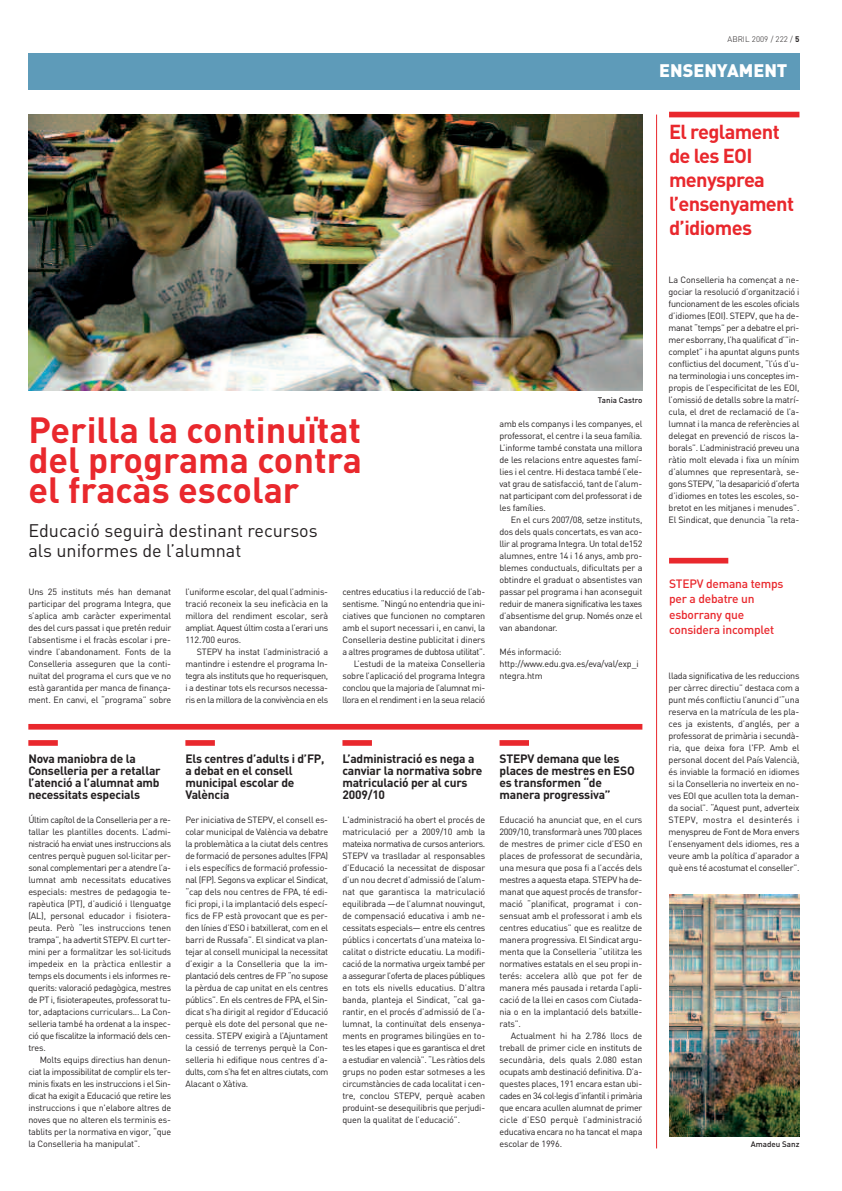
<style>
.page{position:relative;width:842px;height:1191px;background:#fff}
.page>*{position:absolute;margin:0;border:0;box-sizing:border-box;transform-origin:0 0}
.t1{font:700 36px/30px "DIN";color:#e9282d;text-align:justify}
.t2{font:700 20px/24px "DIN";letter-spacing:-.035em;color:#e9282d}
.t3{font:18px/19.8px "DIN";color:#231f20}
.t4{font:900 18px "DIN";color:#fff}
.t5{font:700 12px/12px "DIN";letter-spacing:-.015em;color:#231f20}
.t6{font:500 12px/15.6px "DIN";letter-spacing:-.015em;color:#e9282d}
.t7{font:9px/12px "DIN";letter-spacing:-.025em;color:#231f20;text-align:justify}
.t8{font:500 8px "DIN";color:#231f20}
.t9{font:300 8px "DIN";color:#231f20}
.s1{font-weight:700}
</style>
<div class="page">
<hr style="left:656px;top:115px;width:1px;height:1033px;background:#e9282d">
<div style="left:28px;top:740px;width:30px;height:6px;background:#e9282d"></div>
<div style="left:185px;top:740px;width:30px;height:6px;background:#e9282d"></div>
<div style="left:342px;top:740px;width:30px;height:6px;background:#e9282d"></div>
<div style="left:499px;top:740px;width:30px;height:6px;background:#e9282d"></div>
<div style="left:28px;top:54px;width:771px;height:36px;background:#5e9bb9"></div>
<img style="left:28px;top:115px;width:614px;height:276px">
<div style="left:28px;top:724px;width:614px;height:5px;background:#e9282d"></div>
<img style="left:669px;top:895px;width:130px;height:241px">
<div style="left:669px;top:558px;width:59px;height:5px;background:#e9282d"></div>
<div style="left:669px;top:112px;width:130px;height:5px;background:#e9282d"></div>
<p class="t9" style="left:727px;top:34px;width:73px">ABRIL 2009 / 222 / <span class="s1">5</span></p>
<h3 class="t4" style="left:659px;top:59px;width:130px">ENSENYAMENT</h3>
<h1 class="t1" style="left:28px;top:414px;width:335px">Perilla la continuïtat del programa contra el fracàs escolar</h1>
<h3 class="t3" style="left:28px;top:520px;width:291px">Educació seguirà destinant recursos als uniformes de l’alumnat</h3>
<p class="t7" style="left:28px;top:585px;width:144px">Uns 25 instituts més han demanat participar del programa Integra, que s’aplica amb caràcter experimental des del curs passat i que pretén reduir l’absentisme i el fracàs escolar i pre&shy;vindre l’abandonament. Fonts de la Conselleria asseguren que la conti&shy;nuïtat del programa el curs que ve no està garantida per manca de finança&shy;ment. En canvi, el “programa” sobre</p>
<p class="t7" style="left:185px;top:585px;width:144px">l’uniforme escolar, del qual l’adminis&shy;tració reconeix la seu ineficàcia en la millora del rendiment escolar, serà ampliat. Aquest últim costa a l’erari uns 112.700 euros.</p>
<p class="t7" style="left:185px;top:645px;width:144px;text-indent:11px">STEPV ha instat l’administració a mantindre i estendre el programa In&shy;tegra als instituts que ho requerisquen, i a destinar tots els recursos necessa&shy;ris en la millora de la convivència en els</p>
<p class="t7" style="left:342px;top:585px;width:144px;text-align:right">centres educatius i la reducció de l’ab&shy;sentisme. “Ningú no entendria que ini&shy;ciatives que funcionen no comptaren amb el suport necessari i, en canvi, la Conselleria destine publicitat i diners a altres programes de dubtosa utilitat”.<br>L’estudi de la mateixa Conselleria sobre l’aplicació del programa Integra conclou que la majoria de l’alumnat mi&shy;llora en el rendiment i en la seua relació</p>
<p class="t8" style="left:598px;top:395px;width:46px">Tania Castro</p>
<p class="t7" style="left:499px;top:417px;width:144px">amb els companys i les companyes, el professorat, el centre i la seua família.<br>L’informe també constata una millora de les relacions entre aquestes famí&shy;lies i el centre. Hi destaca també l’ele&shy;vat grau de satisfacció, tant de l’alum&shy;nat participant com del professorat i de les famílies.</p>
<p class="t7" style="left:499px;top:513px;width:144px;text-indent:11px">En el curs 2007/08, setze instituts, dos dels quals concertats, es van aco&shy;llir al programa Integra. Un total de152 alumnes, entre 14 i 16 anys, amb pro&shy;blemes conductuals, dificultats per a obtindre el graduat o absentistes van passar pel programa i han aconseguit reduir de manera significativa les taxes d’absentisme del grup. Només onze el van abandonar.</p>
<p class="t7" style="left:499px;top:645px;width:141px;text-align:left">Més informació: http://www.edu.gva.es/eva/val/exp_i ntegra.htm</p>
<h3 class="t5" style="left:28px;top:752px;width:134px">Nova maniobra de la<br>Conselleria per a retallar l’atenció a l’alumnat amb necessitats especials</h3>
<p class="t7" style="left:28px;top:813px;width:144px">Últim capítol de la Conselleria per a re&shy;tallar les plantilles docents. L’admi&shy;nistració ha enviat unes instruccions als centres perquè puguen sol·licitar per&shy;sonal complementari per a atendre l’a&shy;lumnat amb necessitats educatives especials: mestres de pedagogia te&shy;rapèutica (PT), d’audició i llenguatge (AL), personal educador i fisiotera&shy;peuta. Però “les instruccions tenen trampa”, ha advertit STEPV. El curt ter&shy;mini per a formalitzar les sol·licituds impedeix en la pràctica enllestir a temps els documents i els informes re&shy;querits: valoració pedagògica, mestres de PT i, fisioterapeutes, professorat tu&shy;tor, adaptacions curriculars... La Con&shy;selleria també ha ordenat a la inspec&shy;ció que fiscalitze la informació dels cen&shy;tres.</p>
<p class="t7" style="left:28px;top:1053px;width:144px;text-indent:11px">Molts equips directius han denun&shy;ciat la impossibilitat de complir els ter&shy;minis fixats en les instruccions i el Sin&shy;dicat ha exigit a Educació que retire les instruccions i que n'elabore altres de noves que no alteren els terminis es&shy;tablits per la normativa en vigor, “que la Conselleria ha manipulat”.</p>
<h3 class="t5" style="left:185px;top:752px;width:141px">Els centres d’adults i d’FP, a debat en el consell municipal escolar de<br>València</h3>
<p class="t7" style="left:185px;top:813px;width:144px">Per iniciativa de STEPV, el consell es&shy;colar municipal de València va debatre la problemàtica a la ciutat dels centres de formació de persones adultes (FPA) i els específics de formació professio&shy;nal (FP). Segons va explicar el Sindicat, “cap dels nou centres de FPA, té edi&shy;fici propi, i la implantació dels especí&shy;fics de FP està provocant que es per&shy;den línies d’ESO i batxillerat, com en el barri de Russafa”. El sindicat va plan&shy;tejar al consell municipal la necessitat d’exigir a la Conselleria que la im&shy;plantació dels centres de FP “no supose la pèrdua de cap unitat en els centres públics”. En els centres de FPA, el Sin&shy;dicat s’ha dirigit al regidor d’Educació perquè els dote del personal que ne&shy;cessita. STEPV exigirà a l’Ajuntament la cessió de terrenys perquè la Con&shy;selleria hi edifique nous centres d’a&shy;dults, com s’ha fet en altres ciutats, com Alacant o Xàtiva.</p>
<h3 class="t5" style="left:342px;top:752px;width:142px">L’administració es nega a canviar la normativa sobre matriculació per al curs<br>2009/10</h3>
<p class="t7" style="left:342px;top:813px;width:144px">L'administració ha obert el procés de matriculació per a 2009/10 amb la mateixa normativa de cursos anteriors.<br>STEPV va traslladar al responsables d’Educació la necessitat de disposar d’un nou decret d’admissió de l’alum&shy;nat que garantisca la matriculació equilibrada —de l’alumnat nouvingut, de compensació educativa i amb ne&shy;cessitats especials— entre els centres públics i concertats d’una mateixa lo&shy;calitat o districte educatiu. La modifi&shy;cació de la normativa urgeix també per a assegurar l’oferta de places públiques en tots els nivells educatius. D’altra banda, planteja el Sindicat, “cal ga&shy;rantir, en el procés d’admissió de l’a&shy;lumnat, la continuïtat dels ensenya&shy;ments en programes bilingües en to&shy;tes les etapes i que es garantisca el dret a estudiar en valencià”. “Les ràtios dels grups no poden estar sotmeses a les circumstàncies de cada localitat i cen&shy;tre, conclou STEPV, perquè acaben produint-se desequilibris que perjudi&shy;quen la qualitat de l’educació”.</p>
<h3 class="t5" style="left:499px;top:752px;width:137px">STEPV demana que les places de mestres en ESO es transformen “de manera progressiva”</h3>
<p class="t7" style="left:499px;top:813px;width:144px">Educació ha anunciat que, en el curs 2009/10, transformarà unes 700 places de mestres de primer cicle d’ESO en places de professorat de secundària, una mesura que posa fi a l’accés dels mestres a aquesta etapa. STEPV ha de&shy;manat que aquest procés de transfor&shy;mació “planificat, programat i con&shy;sensuat amb el professorat i amb els centres educatius” que es realitze de manera progressiva. El Sindicat argu&shy;menta que la Conselleria “utilitza les normatives estatals en el seu propi in&shy;terés: accelera allò que pot fer de manera més pausada i retarda l’apli&shy;cació de la llei en casos com Ciutada&shy;nia o en la implantació dels batxille&shy;rats”.</p>
<p class="t7" style="left:499px;top:1029px;width:144px;text-indent:11px">Actualment hi ha 2.786 llocs de treball de primer cicle en instituts de secundària, dels quals 2.080 estan ocupats amb destinació definitiva. D’a&shy;questes places, 191 encara estan ubi&shy;cades en 34 col·legis d’infantil i primària que encara acullen alumnat de primer cicle d’ESO perquè l’administració educativa encara no ha tancat el mapa escolar de 1996.</p>
<h2 class="t2" style="left:669px;top:119px;width:127px">El reglament de les EOI menysprea l’ensenyament d’idiomes</h2>
<p class="t7" style="left:669px;top:273px;width:132px">La Conselleria ha començat a ne&shy;gociar la resolució d’organització i funcionament de les escoles oficials d’idiomes (EOI). STEPV, que ha de&shy;manat “temps” per a debatre el pri&shy;mer esborrany, l’ha qualificat d’”in&shy;complet” i ha apuntat alguns punts conflictius del document, “l’ús d’u&shy;na terminologia i uns conceptes im&shy;propis de l’especificitat de les EOI, l’omissió de detalls sobre la matrí&shy;cula, el dret de reclamació de l’a&shy;lumnat i la manca de referències al delegat en prevenció de riscos la&shy;borals”. L’administració preveu una ràtio molt elevada i fixa un mínim d’alumnes que representarà, se&shy;gons STEPV, “la desaparició d’oferta d’idiomes en totes les escoles, so&shy;bretot en les mitjanes i menudes”.<br>El Sindicat, que denuncia “la reta-</p>
<h3 class="t6" style="left:669px;top:575px;width:116px">STEPV demana temps per a debatre un esborrany que considera incomplet</h3>
<p class="t7" style="left:668px;top:669px;width:132px">llada significativa de les reduccions per càrrec directiu” destaca com a punt més conflictiu l’anunci d’“una reserva en la matrícula de les pla&shy;ces ja existents, d’anglés, per a professorat de primària i secundà&shy;ria, que deixa fora l'FP. Amb el personal docent del País Valencià, és inviable la formació en idiomes si la Conselleria no inverteix en no&shy;ves EOI que acullen tota la deman&shy;da social”. “Aquest punt, adverteix STEPV, mostra el desinterés i menyspreu de Font de Mora envers l’ensenyament dels idiomes, res a veure amb la política d’aparador a què ens té acostumat el conseller”.</p>
<p class="t8" style="left:751px;top:1139px;width:50px">Amadeu Sanz</p>
</div>
